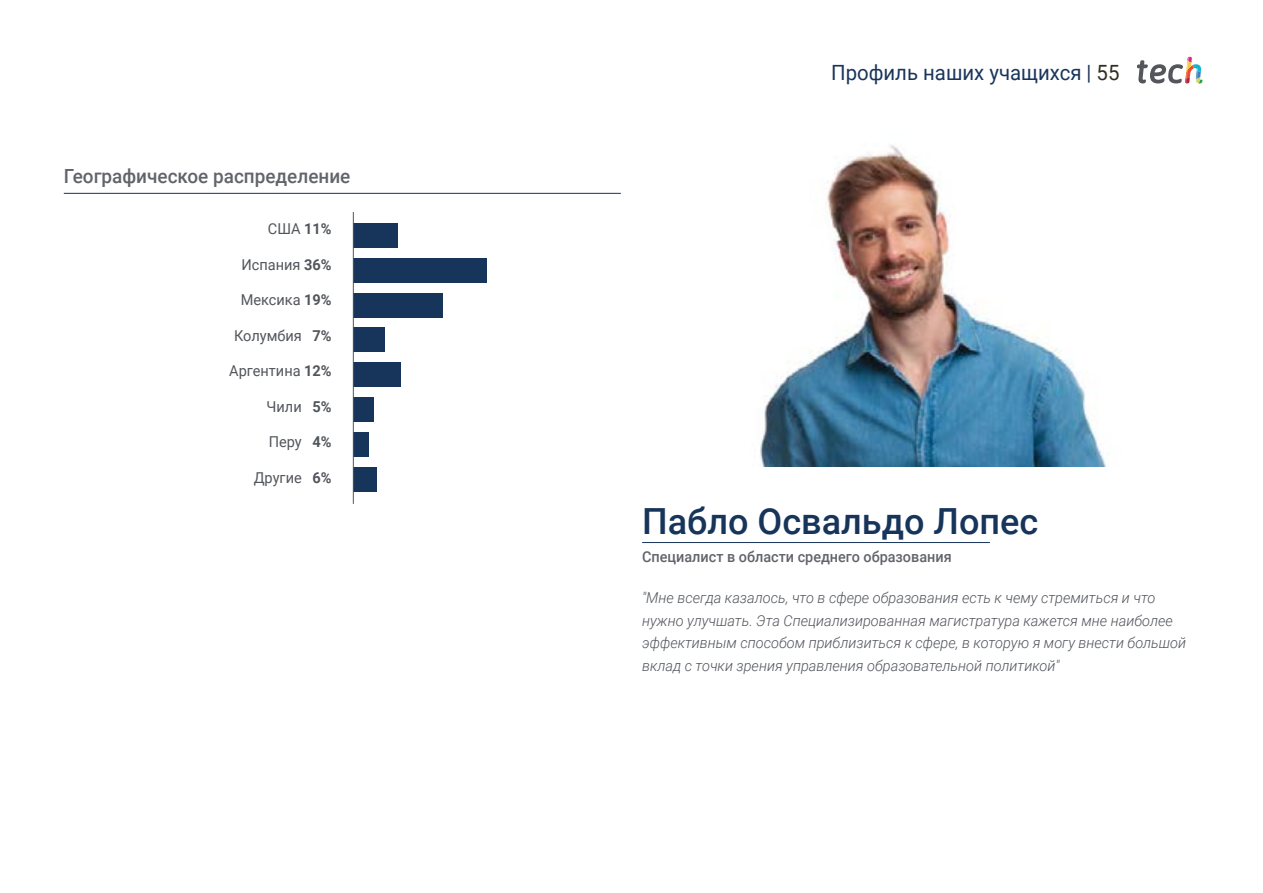
<style>
.page{position:relative;width:1263px;height:893px;background:#fff}
.page>*{position:absolute;margin:0;border:0;box-sizing:border-box;transform-origin:0 0}
.t1{font:500 36px "Roboto";color:#17355b}
.t2{font:21px "Roboto";color:#1a355c}
.t3{font:500 19.5px "Roboto";color:#61646a}
.t4{font:italic 300 15px/22.5px "Roboto";color:#52555b}
.t5{font:15px "Roboto";color:#52555b}
.t6{font:500 15px "Roboto";color:#61646a;scale:.96 1}
.s1{font-weight:700}
.s2{color:#312e20}
</style>
<div class="page">
<hr style="left:642px;top:542px;width:348px;height:1px;background:#17355b">
<hr style="left:64px;top:193px;width:557px;height:1px;background:#17355b">
<div style="left:353px;top:223px;width:45px;height:25px;background:#17355b"></div>
<div style="left:353px;top:397px;width:21px;height:25px;background:#17355b"></div>
<div style="left:353px;top:258px;width:134px;height:25px;background:#17355b"></div>
<div style="left:353px;top:432px;width:16px;height:25px;background:#17355b"></div>
<div style="left:353px;top:293px;width:90px;height:24px;background:#17355b"></div>
<div style="left:353px;top:467px;width:24px;height:24px;background:#17355b"></div>
<div style="left:353px;top:327px;width:32px;height:25px;background:#17355b"></div>
<div style="left:353px;top:362px;width:48px;height:25px;background:#17355b"></div>
<hr style="left:353px;top:212px;width:1px;height:292px;background:#52555b">
<svg style="left:1137px;top:57px;width:65px;height:27px"></svg>
<img style="left:760px;top:145px;width:347px;height:322px">
<h3 class="t3" style="left:64px;top:162px;width:288px">Географическое распределение</h3>
<p class="t5" style="left:268px;top:218px;width:65px">США <span class="s1">11%</span></p>
<p class="t5" style="left:242px;top:254px;width:92px">Испания <span class="s1">36%</span></p>
<p class="t5" style="left:241px;top:289px;width:92px">Мексика <span class="s1">19%</span></p>
<p class="t5" style="left:234px;top:325px;width:99px">Колумбия <span class="s1">7%</span></p>
<p class="t5" style="left:229px;top:360px;width:104px">Аргентина <span class="s1">12%</span></p>
<p class="t5" style="left:267px;top:396px;width:67px">Чили <span class="s1">5%</span></p>
<p class="t5" style="left:269px;top:431px;width:64px">Перу <span class="s1">4%</span></p>
<p class="t5" style="left:254px;top:467px;width:80px">Другие <span class="s1">6%</span></p>
<h2 class="t2" style="left:831px;top:57px;width:290px">Профиль наших учащихся | <span class="s2">55</span></h2>
<h1 class="t1" style="left:642px;top:496px;width:398px">Пабло Освальдо Лопес</h1>
<p class="t6" style="left:642px;top:546px;width:324px">Специалист в области среднего образования</p>
<p class="t4" style="left:642px;top:586px;width:545px">"Мне всегда казалось, что в сфере образования есть к чему стремиться и что нужно улучшать. Эта Специализированная магистратура кажется мне наиболее эффективным способом приблизиться к сфере, в которую я могу внести большой вклад с точки зрения управления образовательной политикой"</p>
</div>
